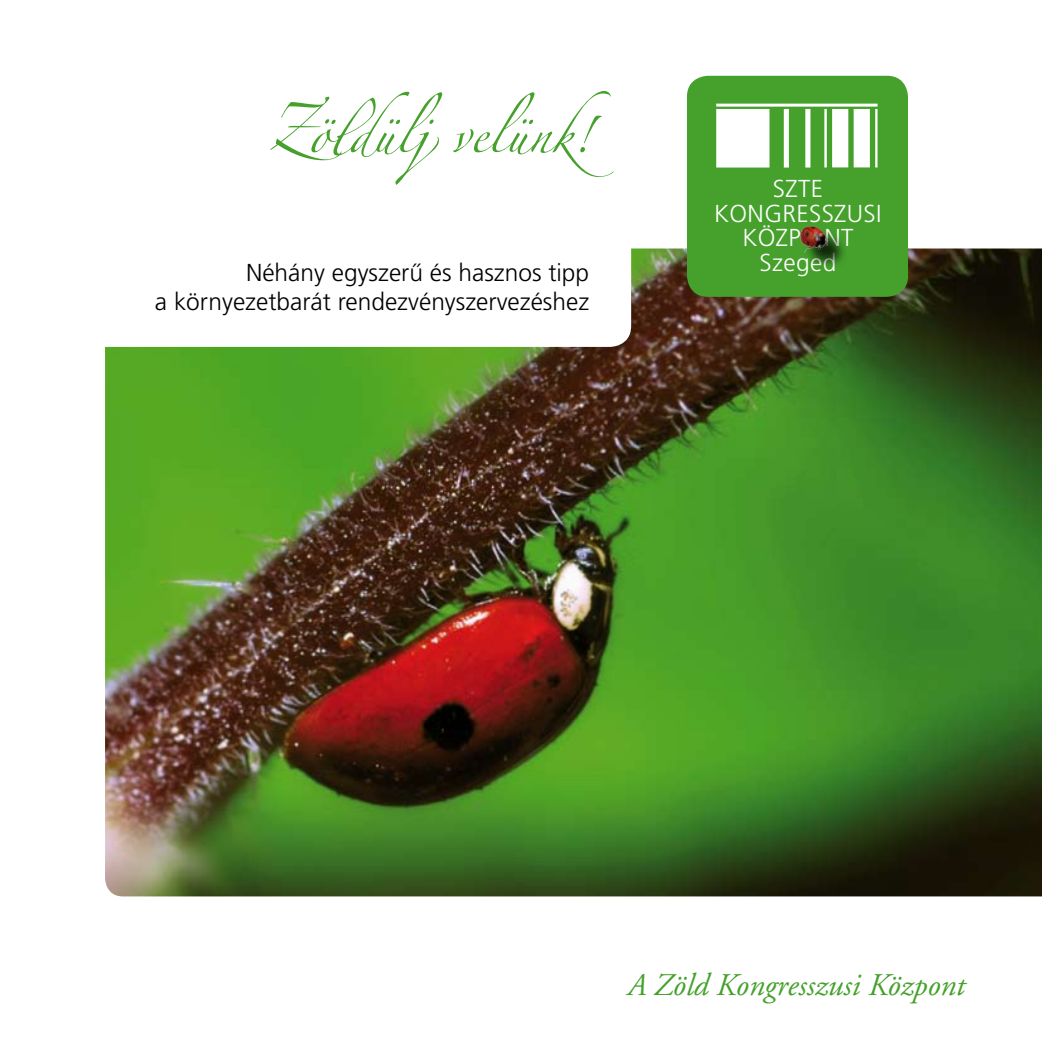
<style>
.page{position:relative;width:1042px;height:1042px;background:#fff}
.page>*{position:absolute;margin:0;border:0;box-sizing:border-box;transform-origin:0 0}
.t1{font:100.62px "Universitas Two";color:#fff}
.t2{font:italic 31.5px "Garamond";color:#45a12b}
.t3{font:24.5px/29.4px "Frutiger L";color:#000;text-align:right}
.t4{font:24.5px/24.5px "Frutiger L";letter-spacing:.015em;color:#fff;text-align:center}
</style>
<div class="page">
<svg style="left:270px;top:91px;width:344px;height:94px"></svg>
<img style="left:105px;top:248px;width:937px;height:648px">
<svg style="left:105px;top:248px;width:526px;height:99px"></svg>
<div style="left:687px;top:76px;width:221px;height:221px;background:#45a12b;border-radius:21px"></div>
<div style="left:802px;top:229px;width:45px;height:43px;background:#000;opacity:.75"></div>
<img style="left:800px;top:227px;width:18px;height:26px">
<p class="t3" style="left:155px;top:257px;width:436px">Néhány egyszerû és hasznos tipp<br>a környezetbarát rendezvényszervezéshez</p>
<h1 class="t1" style="left:714px;top:74px;width:167px">v</h1>
<p class="t4" style="left:714px;top:176px;width:169px">SZTE<br>KONGRESSZUSI<br>KÖZP NT<br>Szeged</p>
<p class="t2" style="left:626px;top:967px;width:339px">A Zöld Kongresszusi Központ</p>
</div>
